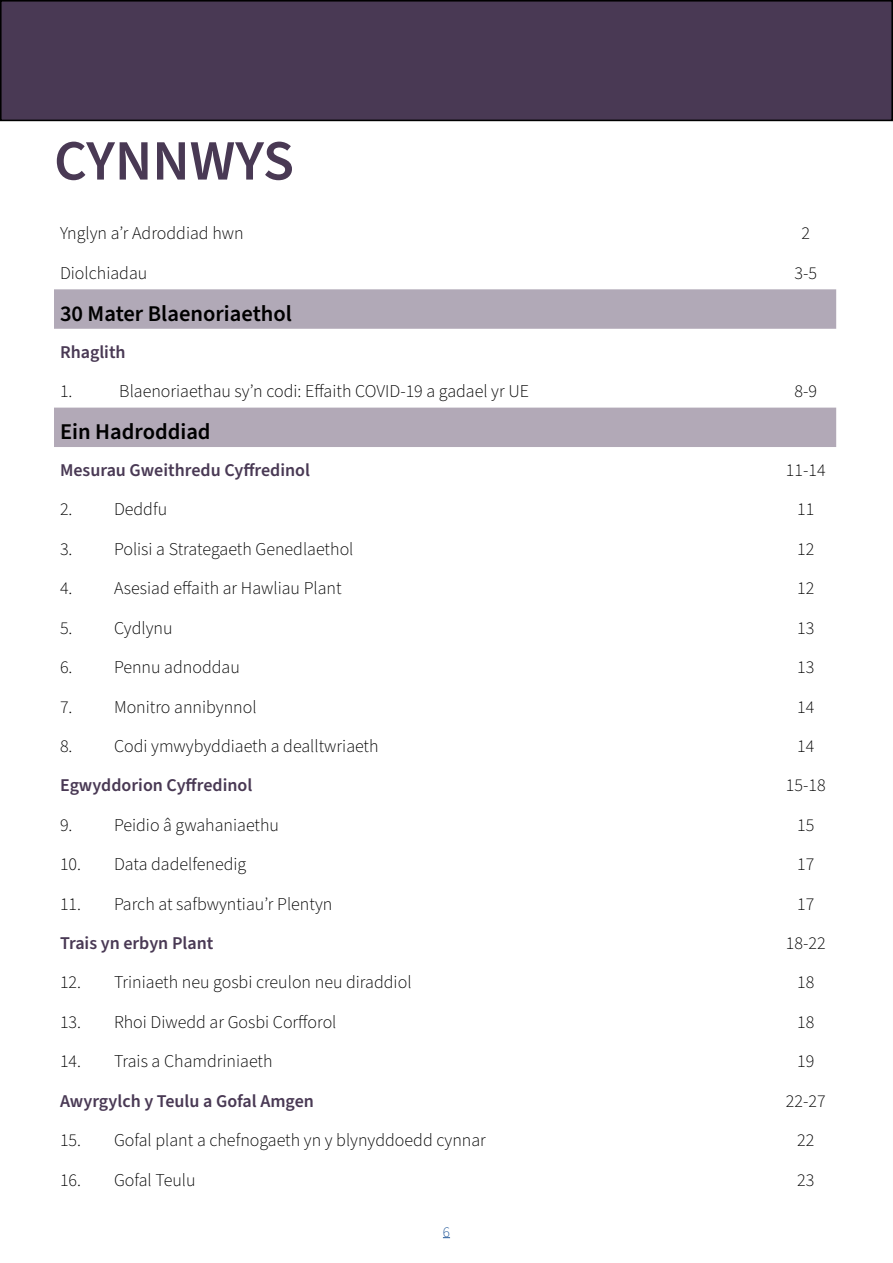
<style>
.page{position:relative;width:893px;height:1263px;background:#fff}
.page>*{position:absolute;margin:0;border:0;box-sizing:border-box;transform-origin:0 0}
.t1{font:600 57px "Source Sans Pro";color:#493954}
.t2{font:600 22.5px "Source Sans Pro";color:#000}
.t3{font:300 18px "Source Sans Pro";color:#000}
.t4{font:600 18px "Source Sans Pro";color:#493954}
.t5{font:300 15px "Source Sans Pro";color:#275b9b}
</style>
<div class="page">
<div style="left:1px;top:1px;width:891px;height:119px;background:#493954"></div>
<div style="left:0;top:0;width:893px;height:121px;border:2px solid #000"></div>
<div style="left:54px;top:289px;width:782px;height:40px;background:#b1a9b7"></div>
<div style="left:54px;top:408px;width:782px;height:39px;background:#b2a9b7"></div>
<h1 class="t1" style="left:54px;top:123px;width:242px">CYNNWYS</h1>
<p class="t3" style="left:60px;top:221px;width:185px">Ynglyn a’r Adroddiad hwn</p>
<p class="t3" style="left:801px;top:221px;width:10px">2</p>
<p class="t3" style="left:60px;top:261px;width:89px">Diolchiadau</p>
<p class="t3" style="left:794px;top:261px;width:24px">3-5</p>
<p class="t2" style="left:60px;top:298px;width:233px">30 Mater Blaenoriaethol</p>
<p class="t4" style="left:60px;top:340px;width:67px">Rhaglith</p>
<p class="t3" style="left:60px;top:379px;width:14px">1.</p>
<p class="t3" style="left:119px;top:379px;width:411px">Blaenoriaethau sy’n codi: Effaith COVID-19 a gadael yr UE</p>
<p class="t3" style="left:794px;top:379px;width:24px">8-9</p>
<p class="t2" style="left:60px;top:416px;width:152px">Ein Hadroddiad</p>
<p class="t4" style="left:60px;top:458px;width:252px">Mesurau Gweithredu Cyffredinol</p>
<p class="t3" style="left:786px;top:458px;width:41px">11-14</p>
<p class="t3" style="left:60px;top:497px;width:109px">2. Deddfu</p>
<p class="t3" style="left:797px;top:497px;width:19px">11</p>
<p class="t3" style="left:60px;top:537px;width:295px">3. Polisi a Strategaeth Genedlaethol</p>
<p class="t3" style="left:797px;top:537px;width:19px">12</p>
<p class="t3" style="left:60px;top:576px;width:283px">4. Asesiad effaith ar Hawliau Plant</p>
<p class="t3" style="left:797px;top:576px;width:19px">12</p>
<p class="t3" style="left:60px;top:616px;width:114px">5. Cydlynu</p>
<p class="t3" style="left:797px;top:616px;width:19px">13</p>
<p class="t3" style="left:60px;top:655px;width:181px">6. Pennu adnoddau</p>
<p class="t3" style="left:797px;top:655px;width:19px">13</p>
<p class="t3" style="left:60px;top:694px;width:198px">7. Monitro annibynnol</p>
<p class="t3" style="left:797px;top:694px;width:19px">14</p>
<p class="t3" style="left:60px;top:734px;width:320px">8. Codi ymwybyddiaeth a dealltwriaeth</p>
<p class="t3" style="left:797px;top:734px;width:19px">14</p>
<p class="t4" style="left:60px;top:773px;width:194px">Egwyddorion Cyffredinol</p>
<p class="t3" style="left:786px;top:773px;width:41px">15-18</p>
<p class="t3" style="left:60px;top:813px;width:221px">9. Peidio â gwahaniaethu</p>
<p class="t3" style="left:797px;top:813px;width:19px">15</p>
<p class="t3" style="left:60px;top:852px;width:188px">10. Data dadelfenedig</p>
<p class="t3" style="left:797px;top:852px;width:19px">17</p>
<p class="t3" style="left:60px;top:892px;width:274px">11. Parch at safbwyntiau’r Plentyn</p>
<p class="t3" style="left:797px;top:892px;width:19px">17</p>
<p class="t4" style="left:60px;top:931px;width:155px">Trais yn erbyn Plant</p>
<p class="t3" style="left:786px;top:931px;width:41px">18-22</p>
<p class="t3" style="left:60px;top:970px;width:353px">12. Triniaeth neu gosbi creulon neu diraddiol</p>
<p class="t3" style="left:797px;top:970px;width:19px">18</p>
<p class="t3" style="left:60px;top:1010px;width:278px">13. Rhoi Diwedd ar Gosbi Corfforol</p>
<p class="t3" style="left:797px;top:1010px;width:19px">18</p>
<p class="t3" style="left:60px;top:1049px;width:214px">14. Trais a Chamdriniaeth</p>
<p class="t3" style="left:797px;top:1049px;width:19px">19</p>
<p class="t4" style="left:60px;top:1089px;width:255px">Awyrgylch y Teulu a Gofal Amgen</p>
<p class="t3" style="left:786px;top:1089px;width:41px">22-27</p>
<p class="t3" style="left:60px;top:1128px;width:427px">15. Gofal plant a chefnogaeth yn y blynyddoedd cynnar</p>
<p class="t3" style="left:797px;top:1128px;width:19px">22</p>
<p class="t3" style="left:60px;top:1167px;width:137px">16. Gofal Teulu</p>
<p class="t3" style="left:797px;top:1167px;width:19px">23</p>
<p class="t5" style="left:443px;top:1221px;width:9px">6</p>
</div>
